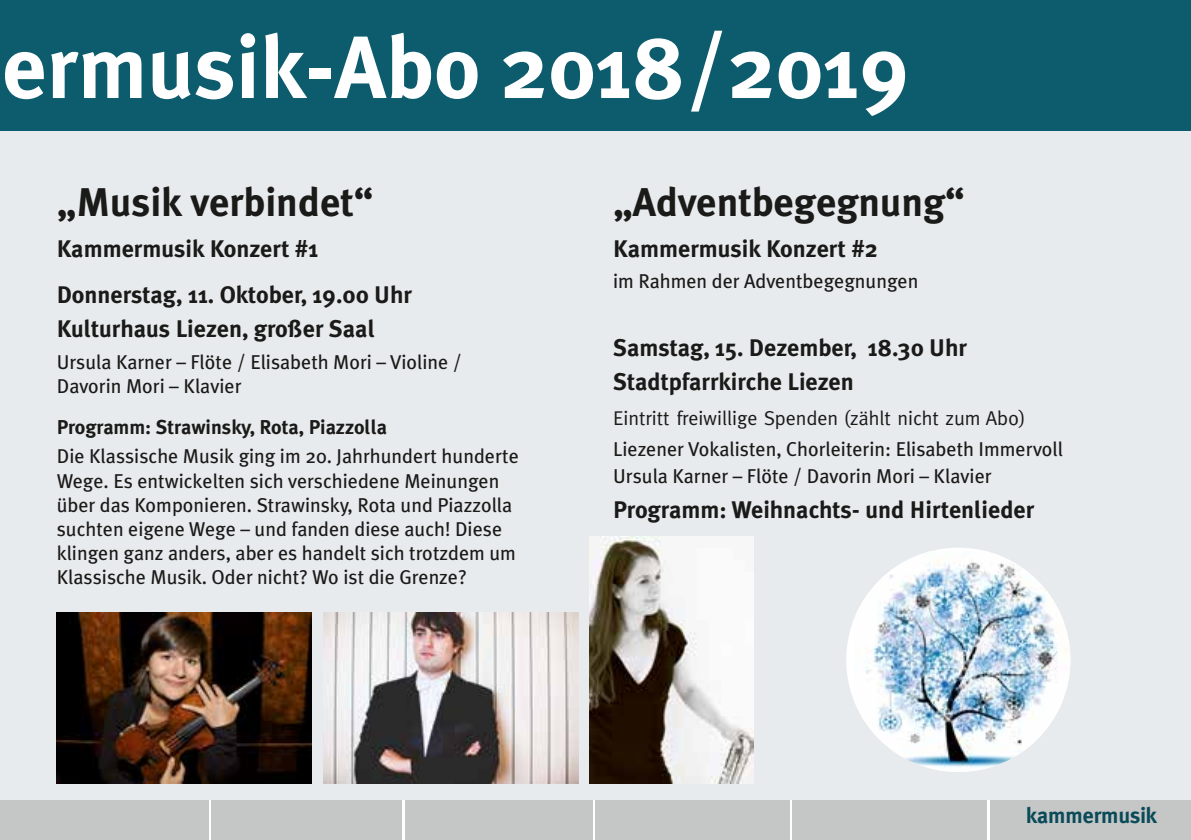
<style>
.page{position:relative;width:1191px;height:840px;background:#fff}
.page>*{position:absolute;margin:0;border:0;box-sizing:border-box;transform-origin:0 0}
.t1{font:700 88px "Meta Plus";color:#fff}
.t2{font:700 40px "Meta Plus";color:#1a1a18}
.t3{font:700 24px/45.8px "Meta Plus";color:#1a1a18}
.t4{font:700 22px "Meta";color:#0a4b59}
.t5{font:20px/24px "Meta Plus";color:#1a1a18}
.t6{font:20px "Meta";color:#1a1a18}
.t7{font:700 20px "Meta Plus";color:#1a1a18}
</style>
<div class="page">
<div style="left:0;top:0;width:1191px;height:799px;background:#e8ebee"></div>
<div style="left:0;top:799px;width:209px;height:40px;background:#c5c6c6"></div>
<div style="left:212px;top:799px;width:190px;height:40px;background:#c5c6c6"></div>
<div style="left:405px;top:799px;width:188px;height:40px;background:#c5c6c6"></div>
<div style="left:595px;top:799px;width:194px;height:40px;background:#c5c6c6"></div>
<div style="left:792px;top:799px;width:194px;height:40px;background:#c5c6c6"></div>
<div style="left:989px;top:799px;width:202px;height:40px;background:#c5c6c6"></div>
<div style="left:0;top:0;width:1191px;height:130px;background:#0d5c6d"></div>
<img style="left:854px;top:551px;width:216px;height:220px">
<img style="left:57px;top:612px;width:255px;height:170px">
<img style="left:323px;top:612px;width:255px;height:170px">
<img style="left:589px;top:536px;width:164px;height:246px">
<h1 class="t1" style="left:2px;top:33px;width:909px">ermusik-Abo 2018/2019</h1>
<h2 class="t2" style="left:57px;top:186px;width:318px">„Musik verbindet“</h2>
<p class="t3" style="left:57px;top:227px;width:357px">Kammermusik Konzert #1<br>Donnerstag, 11. Oktober, 19.00 Uhr</p>
<p class="t3" style="left:57px;top:308px;width:320px">Kulturhaus Liezen, großer Saal</p>
<p class="t5" style="left:57px;top:351px;width:407px">Ursula Karner – Flöte / Elisabeth Mori – Violine /<br>Davorin Mori – Klavier</p>
<p class="t7" style="left:57px;top:419px;width:332px">Programm: Strawinsky, Rota, Piazzolla</p>
<p class="t5" style="left:57px;top:446px;width:464px">Die Klassische Musik ging im 20. Jahrhundert hunderte Wege. Es entwickelten sich verschiedene Meinungen über das Komponieren. Strawinsky, Rota und Piazzolla suchten eigene Wege – und fanden diese auch! Diese klingen ganz anders, aber es handelt sich trotzdem um Klassische Musik. Oder nicht? Wo ist die Grenze?</p>
<h2 class="t2" style="left:613px;top:186px;width:353px">„Adventbegegnung“</h2>
<p class="t3" style="left:613px;top:227px;width:266px">Kammermusik Konzert #2</p>
<p class="t5" style="left:613px;top:271px;width:307px">im Rahmen der Adventbegegnungen</p>
<p class="t3" style="left:613px;top:332px;width:355px;line-height:34.4px">Samstag, 15. Dezember, 18.30 Uhr<br>Stadtpfarrkirche Liezen</p>
<p class="t6" style="left:613px;top:410px;width:414px">Eintritt freiwillige Spenden (zählt nicht zum Abo)</p>
<p class="t5" style="left:613px;top:437px;width:451px;line-height:27.2px">Liezener Vokalisten, Chorleiterin: Elisabeth Immervoll<br>Ursula Karner – Flöte / Davorin Mori – Klavier</p>
<p class="t3" style="left:613px;top:488px;width:422px">Programm: Weihnachts- und Hirtenlieder</p>
<p class="t4" style="left:1026px;top:806px;width:132px">kammermusik</p>
</div>
